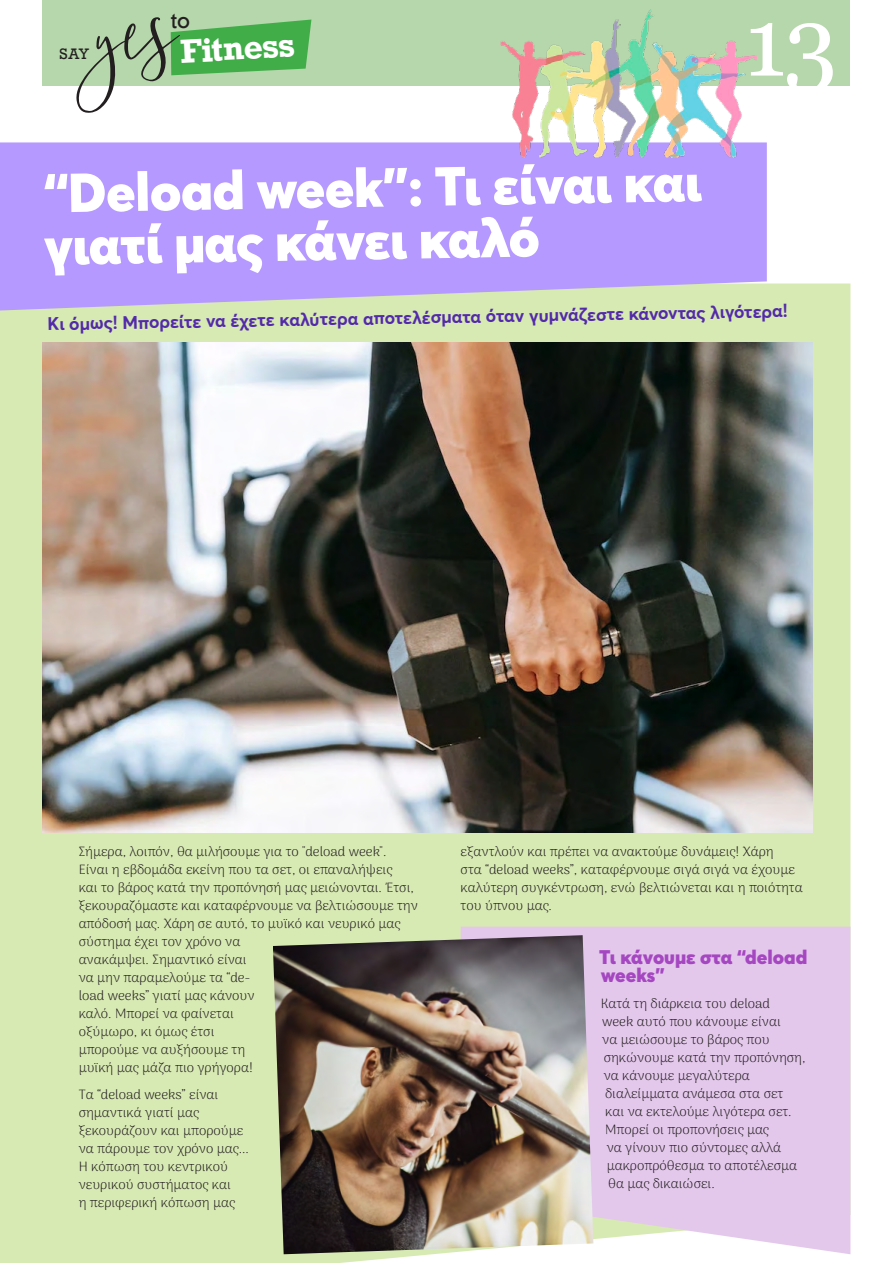
<style>
.page{position:relative;width:893px;height:1263px;background:#fff}
.page>*{position:absolute;margin:0;border:0;box-sizing:border-box;transform-origin:0 0}
.t1{font:97.5px "Georgia";color:#fff}
.t2{font:900 54px/52.5px "Averta";color:#fff}
.t3{font:700 31.5px "Rockwell";color:#fff}
.t4{font:21px "Rockwell";color:#231f20}
.t5{font:900 19.5px/18px "Averta";color:#a547c1}
.t6{font:700 18px "Averta";color:#532aaa}
.t7{font:14.25px "Rockwell";color:#231f20}
.t8{font:100 13.5px/18px "Arima";color:#231f20}
</style>
<div class="page">
<div style="left:0;top:283px;width:850px;height:980px;background:#d8eab3"></div>
<div style="left:461px;top:927px;width:389px;height:327px;background:#e4c8ec"></div>
<div style="left:43px;top:0;width:807px;height:85px;background:#b6d6ac"></div>
<svg style="left:76px;top:17px;width:235px;height:96px"></svg>
<svg style="left:0;top:142px;width:767px;height:168px;background:#b9a0f8"></svg>
<img style="left:500px;top:9px;width:257px;height:148px">
<img style="left:43px;top:342px;width:770px;height:490px">
<img style="left:273px;top:935px;width:320px;height:319px">
<h3 class="t4" style="left:171px;top:7px;width:21px">to</h3>
<p class="t7" style="left:59px;top:45px;width:32px">SAY</p>
<h3 class="t3" style="left:180px;top:31px;width:116px;rotate:-3deg">Fitness</h3>
<h2 class="t2" style="left:43px;top:166px;width:660px;rotate:-1deg">“Deload week”: Τι είναι και γιατί μας κάνει καλό</h2>
<h1 class="t1" style="left:744px;top:-29px;width:95px">13</h1>
<h3 class="t6" style="left:47px;top:312px;width:742px;rotate:-1deg">Κι όμως! Μπορείτε να έχετε καλύτερα αποτελέσματα όταν γυμνάζεστε κάνοντας λιγότερα!</h3>
<p class="t8" style="left:79px;top:843px;width:341px">Σήμερα, λοιπόν, θα μιλήσουμε για το "deload week".<br>Eίναι η εβδομάδα εκείνη που τα σετ, οι επαναλήψεις<br>και το βάρος κατά την προπόνησή μας μειώνονται. Έτσι, ξεκουραζόμαστε και καταφέρνουμε να βελτιώσουμε την απόδοσή μας. Χάρη σε αυτό, το μυϊκό και νευρικό μας σύστημα έχει τον χρόνο να<br>ανακάμψει. Σημαντικό είναι<br>να μην παραμελούμε τα “de-<br>load weeks” γιατί μας κάνουν<br>καλό. Μπορεί να φαίνεται<br>οξύμωρο, κι όμως έτσι<br>μπορούμε να αυξήσουμε τη<br>μυϊκή μας μάζα πιο γρήγορα!</p>
<p class="t8" style="left:79px;top:1085px;width:172px">Τα “deload weeks” είναι σημαντικά γιατί μας ξεκουράζουν και μπορούμε να πάρουμε τον χρόνο μας...<br>Η κόπωση του κεντρικού νευρικού συστήματος και<br>η περιφερική κόπωση μας</p>
<p class="t8" style="left:461px;top:843px;width:343px">εξαντλούν και πρέπει να ανακτούμε δυνάμεις! Χάρη<br>στα “deload weeks”, καταφέρνουμε σιγά σιγά να έχουμε καλύτερη συγκέντρωση, ενώ βελτιώνεται και η ποιότητα του ύπνου μας.</p>
<h3 class="t5" style="left:599px;top:947px;width:210px">Τι κάνουμε στα “deload weeks”</h3>
<p class="t8" style="left:601px;top:994px;width:171px">Κατά τη διάρκεια του deload</p>
<p class="t8" style="left:602px;top:1012px;width:180px">week αυτό που κάνουμε είναι</p>
<p class="t8" style="left:602px;top:1030px;width:169px">να μειώσουμε το βάρος που</p>
<p class="t8" style="left:604px;top:1048px;width:203px">σηκώνουμε κατά την προπόνηση,</p>
<p class="t8" style="left:604px;top:1066px;width:148px">να κάνουμε μεγαλύτερα</p>
<p class="t8" style="left:605px;top:1084px;width:180px">διαλείμματα ανάμεσα στα σετ</p>
<p class="t8" style="left:605px;top:1102px;width:188px">και να εκτελούμε λιγότερα σετ.</p>
<p class="t8" style="left:605px;top:1120px;width:165px">Μπορεί οι προπονήσεις μας</p>
<p class="t8" style="left:607px;top:1138px;width:176px">να γίνουν πιο σύντομες αλλά</p>
<p class="t8" style="left:607px;top:1156px;width:192px">μακροπρόθεσμα το αποτέλεσμα</p>
<p class="t8" style="left:608px;top:1174px;width:108px">θα μας δικαιώσει.</p>
</div>
